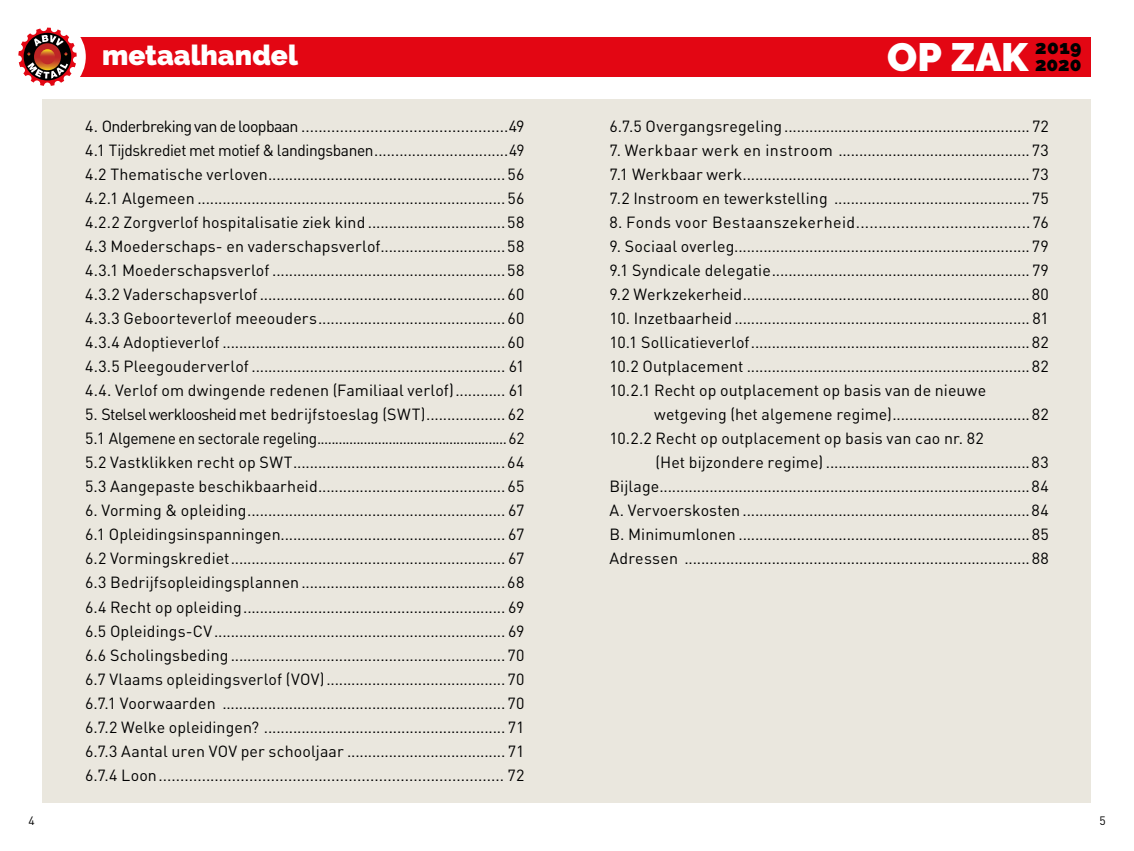
<style>
.page{position:relative;width:1134px;height:851px;background:#fff}
.page>*{position:absolute;margin:0;border:0;box-sizing:border-box;transform-origin:0 0}
.t1{font:900 39.4px "Raleway";color:#fff}
.t2{font:900 28px "Raleway";color:#fff}
.t3{font:900 19.2px "Raleway";color:#000}
.t4{font:16px/24px "DIN";letter-spacing:.005em;color:#000;text-align:justify}
.t5{font:16px "DIN";letter-spacing:.025em;color:#000}
.t6{font:12px "DIN";color:#000}
</style>
<div class="page">
<div style="left:43px;top:99px;width:1048px;height:703px;background:#eae7de"></div>
<div style="left:43px;top:37px;width:1048px;height:40px;background:#e30613"></div>
<div style="left:9px;top:18px;width:77px;height:77px;background:#fff;border-radius:50%"></div>
<svg style="left:18px;top:28px;width:59px;height:58px"></svg>
<svg style="left:34px;top:43px;width:27px;height:27px"></svg>
<svg style="left:40px;top:49px;width:15px;height:15px"></svg>
<h2 class="t2" style="left:102px;top:39px;width:197px">metaalhandel</h2>
<h1 class="t1" style="left:887px;top:34px;width:196px">OP ZAK <sup>2019</sup></h1>
<p class="t3" style="left:1035px;top:53px;width:48px">2020</p>
<p class="t4" style="left:85px;top:114px;width:441px">4. Onderbreking van de loopbaan ................................................49<br>4.1 Tijdskrediet met motief &amp; landingsbanen................................49<br>4.2 Thematische verloven.........................................................56<br>4.2.1 Algemeen ..........................................................................56<br>4.2.2 Zorgverlof hospitalisatie ziek kind .................................58<br>4.3 Moederschaps- en vaderschapsverlof..............................58<br>4.3.1 Moederschapsverlof ........................................................58<br>4.3.2 Vaderschapsverlof...........................................................60<br>4.3.3 Geboorteverlof meeouders.............................................60<br>4.3.4 Adoptieverlof ....................................................................60<br>4.3.5 Pleegouderverlof ............................................................. 61<br>4.4. Verlof om dwingende redenen (Familiaal verlof)............ 61</p>
<p class="t4" style="left:85px;top:402px;width:441px">5. Stelsel werkloosheid met bedrijfstoeslag (SWT)................... 62<br>5.1 Algemene en sectorale regeling.....................................................62<br>5.2 Vastklikken recht op SWT...................................................64<br>5.3 Aangepaste beschikbaarheid.............................................65</p>
<p class="t4" style="left:85px;top:498px;width:441px">6. Vorming &amp; opleiding.............................................................. 67<br>6.1 Opleidingsinspanningen...................................................... 67<br>6.2 Vormingskrediet.................................................................. 67<br>6.3 Bedrijfsopleidingsplannen.................................................68<br>6.4 Recht op opleiding............................................................... 69<br>6.5 Opleidings-CV...................................................................... 69<br>6.6 Scholingsbeding.................................................................. 70<br>6.7 Vlaams opleidingsverlof (VOV)........................................... 70<br>6.7.1 Voorwaarden .................................................................... 70<br>6.7.2 Welke opleidingen? .......................................................... 71<br>6.7.3 Aantal uren VOV per schooljaar ...................................... 71<br>6.7.4 Loon................................................................................ 72</p>
<p class="t4" style="left:609px;top:114px;width:441px">6.7.5 Overgangsregeling........................................................... 72</p>
<p class="t4" style="left:609px;top:138px;width:441px">7. Werkbaar werk en instroom ..............................................73<br>7.1 Werkbaar werk.....................................................................73<br>7.2 Instroom en tewerkstelling ...............................................75</p>
<p class="t5" style="left:609px;top:212px;width:441px">8. Fonds voor Bestaanszekerheid.......................................76</p>
<p class="t4" style="left:609px;top:234px;width:441px">9. Sociaal overleg....................................................................... 79<br>9.1 Syndicale delegatie.............................................................. 79<br>9.2 Werkzekerheid.....................................................................80</p>
<p class="t4" style="left:609px;top:306px;width:441px">10. Inzetbaarheid....................................................................... 81<br>10.1 Sollicatieverlof...................................................................82<br>10.2 Outplacement ....................................................................82<br>10.2.1 Recht op outplacement op basis van de nieuwe</p>
<p class="t4" style="left:609px;top:402px;width:441px;text-indent:45px">wetgeving (het algemene regime).................................82<br>10.2.2 Recht op outplacement op basis van cao nr. 82</p>
<p class="t4" style="left:609px;top:450px;width:441px;text-indent:46px">(Het bijzondere regime) .................................................83<br>Bijlage.........................................................................................84<br>A. Vervoerskosten .....................................................................84<br>B. Minimumlonen ......................................................................85<br>Adressen ...................................................................................88</p>
<p class="t6" style="left:28px;top:813px;width:8px">4</p>
<p class="t6" style="left:1099px;top:813px;width:8px">5</p>
</div>
